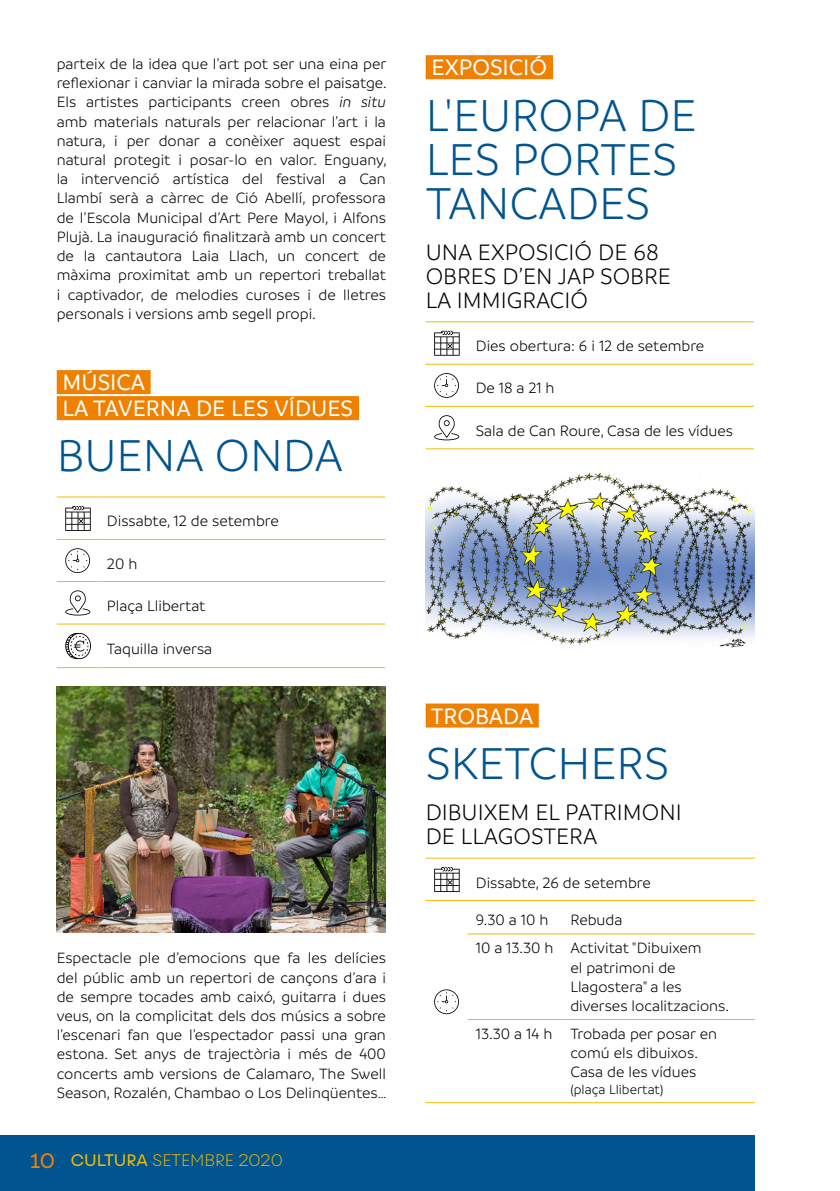
<style>
.page{position:relative;width:840px;height:1191px;background:#fff}
.page>*{position:absolute;margin:0;border:0;box-sizing:border-box;transform-origin:0 0}
.TITOL{font:300 48px/44px "Branding";color:#005490}
.SUBTITOL{font:300 24px/24px "Branding";color:#000}
.TIPUS{font:500 24px/26px "Branding";color:#fff}
.descripció{font:300 16px/19.2px "Branding";color:#000;text-align:justify}
.DATA{font:300 16px "Branding";color:#000}
.t1{font:200 16px "Fibra One";color:#f4bc00}
.t2{font:300 14px "Branding";color:#000}
.s1{font-style:italic}
.s2{font-weight:400;font-size:20px;color:#f08100}
.s3{font-weight:400}
</style>
<div class="page">
<div style="left:0;top:1135px;width:754px;height:56px;background:#005490"></div>
<div style="left:57px;top:370px;width:94px;height:24px;background:#f08100"></div>
<div style="left:57px;top:396px;width:302px;height:24px;background:#f08100"></div>
<hr style="left:57px;top:496px;width:41px;height:1px;background:#f4bc00">
<hr style="left:98px;top:496px;width:287px;height:1px;background:#f4bc00">
<hr style="left:57px;top:539px;width:41px;height:1px;background:#f4bc00">
<hr style="left:98px;top:539px;width:287px;height:1px;background:#f4bc00">
<hr style="left:57px;top:581px;width:41px;height:1px;background:#f4bc00">
<hr style="left:98px;top:581px;width:287px;height:1px;background:#f4bc00">
<hr style="left:57px;top:623px;width:41px;height:1px;background:#f4bc00">
<hr style="left:57px;top:667px;width:41px;height:1px;background:#f4bc00">
<hr style="left:98px;top:623px;width:287px;height:1px;background:#f4bc00">
<hr style="left:98px;top:667px;width:287px;height:1px;background:#f4bc00">
<svg style="left:65px;top:506px;width:26px;height:25px"></svg>
<svg style="left:65px;top:548px;width:25px;height:25px"></svg>
<svg style="left:65px;top:590px;width:25px;height:25px"></svg>
<svg style="left:65px;top:633px;width:26px;height:26px"></svg>
<img style="left:57px;top:687px;width:329px;height:245px">
<div style="left:425px;top:55px;width:127px;height:24px;background:#f08100"></div>
<div style="left:425px;top:703px;width:113px;height:24px;background:#f08100"></div>
<hr style="left:425px;top:321px;width:42px;height:1px;background:#f4bc00">
<hr style="left:467px;top:321px;width:286px;height:1px;background:#f4bc00">
<hr style="left:425px;top:364px;width:42px;height:1px;background:#f4bc00">
<hr style="left:467px;top:364px;width:286px;height:1px;background:#f4bc00">
<hr style="left:425px;top:406px;width:42px;height:1px;background:#f4bc00">
<hr style="left:425px;top:448px;width:42px;height:1px;background:#f4bc00">
<hr style="left:467px;top:406px;width:286px;height:1px;background:#f4bc00">
<hr style="left:467px;top:448px;width:286px;height:1px;background:#f4bc00">
<svg style="left:434px;top:331px;width:25px;height:25px"></svg>
<svg style="left:434px;top:373px;width:24px;height:25px"></svg>
<svg style="left:434px;top:415px;width:25px;height:25px"></svg>
<img style="left:425px;top:469px;width:329px;height:179px">
<hr style="left:425px;top:857px;width:42px;height:1px;background:#f4bc00">
<hr style="left:467px;top:857px;width:94px;height:1px;background:#f4bc00">
<hr style="left:561px;top:857px;width:193px;height:1px;background:#f4bc00">
<hr style="left:425px;top:900px;width:42px;height:1px;background:#f4bc00">
<hr style="left:467px;top:900px;width:94px;height:1px;background:#f4bc00">
<hr style="left:561px;top:900px;width:193px;height:1px;background:#f4bc00">
<hr style="left:467px;top:933px;width:94px;height:1px;background:#f4bc00">
<hr style="left:561px;top:933px;width:193px;height:1px;background:#f4bc00">
<hr style="left:467px;top:1019px;width:94px;height:1px;background:#f4bc00">
<hr style="left:561px;top:1019px;width:193px;height:1px;background:#f4bc00">
<hr style="left:425px;top:1102px;width:42px;height:1px;background:#f4bc00">
<hr style="left:467px;top:1102px;width:94px;height:1px;background:#f4bc00">
<hr style="left:561px;top:1102px;width:193px;height:1px;background:#f4bc00">
<svg style="left:434px;top:867px;width:25px;height:25px"></svg>
<svg style="left:434px;top:989px;width:24px;height:25px"></svg>
<p class="descripció" style="left:57px;top:54px;width:331px">parteix de la idea que l’art pot ser una eina per reflexionar i canviar la mirada sobre el paisatge.<br>Els artistes participants creen obres <span class="s1">in situ </span>amb materials naturals per relacionar l’art i la natura, i per donar a conèixer aquest espai natural protegit i posar-lo en valor. Enguany, la intervenció artística del festival a Can Llambí serà a càrrec de Ció Abellí, professora de l’Escola Municipal d’Art Pere Mayol, i Alfons Plujà. La inauguració finalitzarà amb un concert de la cantautora Laia Llach, un concert de màxima proximitat amb un repertori treballat i captivador, de melodies curoses i de lletres personals i versions amb segell propi.</p>
<p class="TIPUS" style="left:63px;top:369px;width:292px">MÚSICA<br>LA TAVERNA DE LES VÍDUES</p>
<p class="TITOL" style="left:57px;top:434px;width:287px">BUENA ONDA</p>
<p class="DATA" style="left:107px;top:513px;width:173px">Dissabte, 12 de setembre</p>
<p class="descripció" style="left:107px;top:554px;width:32px">20 h</p>
<p class="descripció" style="left:107px;top:596px;width:100px">Plaça Llibertat</p>
<p class="descripció" style="left:107px;top:639px;width:107px">Taquilla inversa</p>
<p class="descripció" style="left:57px;top:948px;width:331px">Espectacle ple d’emocions que fa les delícies del públic amb un repertori de cançons d’ara i de sempre tocades amb caixó, guitarra i dues veus, on la complicitat dels dos músics a sobre l’escenari fan que l’espectador passi una gran estona. Set anys de trajectòria i més de 400 concerts amb versions de Calamaro, The Swell Season, Rozalén, Chambao o Los Delinqüentes…</p>
<p class="t1" style="left:30px;top:1150px;width:254px"><span class="s2">10</span> <span class="s3">CULTURA</span> SETEMBRE 2020</p>
<p class="TIPUS" style="left:431px;top:55px;width:117px">EXPOSICIÓ</p>
<p class="TITOL" style="left:425px;top:93px;width:272px">L'EUROPA DE<br>LES PORTES<br>TANCADES</p>
<p class="SUBTITOL" style="left:425px;top:240px;width:246px">UNA EXPOSICIÓ DE 68<br>OBRES D’EN JAP SOBRE<br>LA IMMIGRACIÓ</p>
<p class="DATA" style="left:475px;top:338px;width:230px">Dies obertura: 6 i 12 de setembre</p>
<p class="descripció" style="left:475px;top:379px;width:80px">De 18 a 21 h</p>
<p class="descripció" style="left:475px;top:421px;width:258px">Sala de Can Roure, Casa de les vídues</p>
<p class="TIPUS" style="left:430px;top:703px;width:104px">TROBADA</p>
<p class="TITOL" style="left:425px;top:742px;width:245px">SKETCHERS</p>
<p class="SUBTITOL" style="left:425px;top:800px;width:257px">DIBUIXEM EL PATRIMONI<br>DE LLAGOSTERA</p>
<p class="DATA" style="left:475px;top:874px;width:176px">Dissabte, 26 de setembre</p>
<p class="descripció" style="left:475px;top:910px;width:74px">9.30 a 10 h</p>
<p class="descripció" style="left:570px;top:910px;width:53px">Rebuda</p>
<p class="descripció" style="left:475px;top:938px;width:79px">10 a 13.30 h</p>
<p class="descripció" style="left:570px;top:938px;width:160px;text-align:left">Activitat "Dibuixem<br>el patrimoni de<br>Llagostera" a les diverses localitzacions.</p>
<p class="descripció" style="left:475px;top:1024px;width:78px">13.30 a 14 h</p>
<p class="descripció" style="left:570px;top:1024px;width:148px;text-align:left">Trobada per posar en comú els dibuixos.<br>Casa de les vídues</p>
<p class="t2" style="left:570px;top:1082px;width:95px">(plaça Llibertat)</p>
</div>
